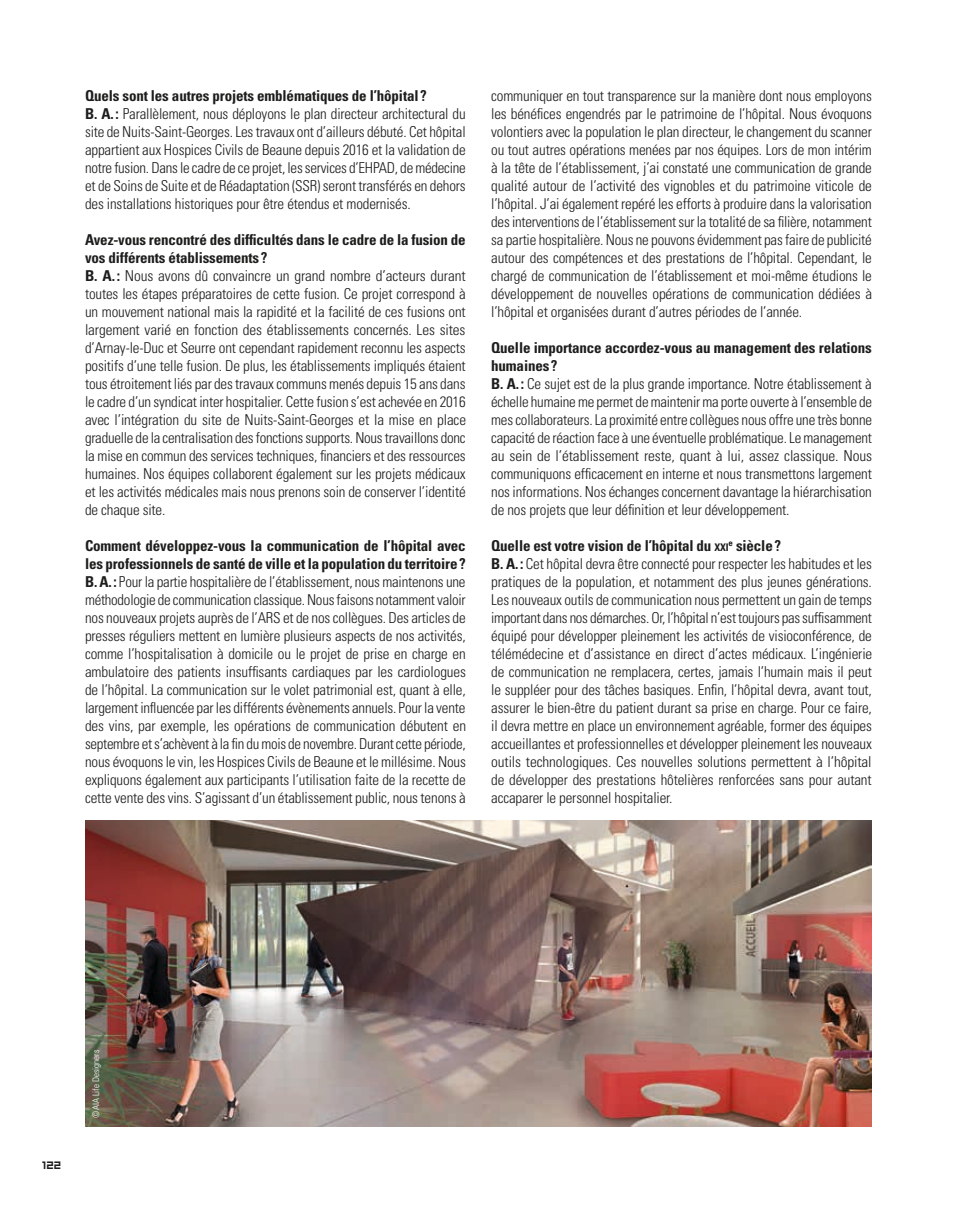
<style>
.page{position:relative;width:957px;height:1212px;background:#fff}
.page>*{position:absolute;margin:0;border:0;box-sizing:border-box;transform-origin:0 0}
.t1{font:300 condensed 15px/18px "Univers LT Std";letter-spacing:-.01em;color:#1d1d1b}
.t2{font:12px "Hooge 0555";color:#1d1d1b}
.t3{font:300 condensed 9px "Univers";color:#fff}
.s1{font-weight:700}
.s2{font-weight:700;font-size:10.5px}
</style>
<div class="page">
<img style="left:85px;top:821px;width:787px;height:306px">
<p class="t1" style="left:85px;top:86px;width:382px"><span class="s1">Quels sont les autres projets emblématiques de l’hôpital?<br>B. A.:</span> Parallèlement, nous déployons le plan directeur architectural du site de Nuits-Saint-Georges. Les travaux ont d’ailleurs débuté. Cet hôpital appartient aux Hospices Civils de Beaune depuis 2016 et la validation de notre fusion. Dans le cadre de ce projet, les services d’EHPAD, de médecine et de Soins de Suite et de Réadaptation (SSR) seront transférés en dehors des installations historiques pour être étendus et modernisés.</p>
<p class="t1" style="left:85px;top:230px;width:382px"><span class="s1">Avez-vous rencontré des difficultés dans le cadre de la fusion de vos différents établissements?<br>B. A.:</span> Nous avons dû convaincre un grand nombre d’acteurs durant toutes les étapes préparatoires de cette fusion. Ce projet correspond à un mouvement national mais la rapidité et la facilité de ces fusions ont largement varié en fonction des établissements concernés. Les sites d’Arnay-le-Duc et Seurre ont cependant rapidement reconnu les aspects positifs d’une telle fusion. De plus, les établissements impliqués étaient tous étroitement liés par des travaux communs menés depuis 15 ans dans le cadre d’un syndicat inter hospitalier. Cette fusion s’est achevée en 2016 avec l’intégration du site de Nuits-Saint-Georges et la mise en place graduelle de la centralisation des fonctions supports. Nous travaillons donc la mise en commun des services techniques, financiers et des ressources humaines. Nos équipes collaborent également sur les projets médicaux et les activités médicales mais nous prenons soin de conserver l’identité de chaque site.</p>
<p class="t1" style="left:85px;top:536px;width:382px;text-align:justify"><span class="s1">Comment développez-vous la communication de l’hôpital avec les professionnels de santé de ville et la population du territoire?<br>B. A.:</span> Pour la partie hospitalière de l’établissement, nous maintenons une méthodologie de communication classique. Nous faisons notamment valoir nos nouveaux projets auprès de l’ARS et de nos collègues. Des articles de presses réguliers mettent en lumière plusieurs aspects de nos activités, comme l’hospitalisation à domicile ou le projet de prise en charge en ambulatoire des patients insuffisants cardiaques par les cardiologues de l’hôpital. La communication sur le volet patrimonial est, quant à elle, largement influencée par les différents évènements annuels. Pour la vente des vins, par exemple, les opérations de communication débutent en septembre et s’achèvent à la fin du mois de novembre. Durant cette période, nous évoquons le vin, les Hospices Civils de Beaune et le millésime. Nous expliquons également aux participants l’utilisation faite de la recette de cette vente des vins. S’agissant d’un établissement public, nous tenons à</p>
<p class="t1" style="left:491px;top:86px;width:382px;text-align:justify">communiquer en tout transparence sur la manière dont nous employons les bénéfices engendrés par le patrimoine de l’hôpital. Nous évoquons volontiers avec la population le plan directeur, le changement du scanner ou tout autres opérations menées par nos équipes. Lors de mon intérim à la tête de l’établissement, j’ai constaté une communication de grande qualité autour de l’activité des vignobles et du patrimoine viticole de l’hôpital. J’ai également repéré les efforts à produire dans la valorisation des interventions de l’établissement sur la totalité de sa filière, notamment sa partie hospitalière. Nous ne pouvons évidemment pas faire de publicité autour des compétences et des prestations de l’hôpital. Cependant, le chargé de communication de l’établissement et moi-même étudions le développement de nouvelles opérations de communication dédiées à l’hôpital et organisées durant d’autres périodes de l’année.</p>
<p class="t1" style="left:491px;top:338px;width:382px"><span class="s1">Quelle importance accordez-vous au management des relations humaines?<br>B. A.:</span> Ce sujet est de la plus grande importance. Notre établissement à échelle humaine me permet de maintenir ma porte ouverte à l’ensemble de mes collaborateurs. La proximité entre collègues nous offre une très bonne capacité de réaction face à une éventuelle problématique. Le management au sein de l’établissement reste, quant à lui, assez classique. Nous communiquons efficacement en interne et nous transmettons largement nos informations. Nos échanges concernent davantage la hiérarchisation de nos projets que leur définition et leur développement.</p>
<p class="t1" style="left:491px;top:536px;width:382px"><span class="s1">Quelle est votre vision de l’hôpital du</span> <span class="s2">xxi</span><sup>e</sup> <span class="s1">siècle?<br>B. A.:</span> Cet hôpital devra être connecté pour respecter les habitudes et les pratiques de la population, et notamment des plus jeunes générations.<br>Les nouveaux outils de communication nous permettent un gain de temps important dans nos démarches. Or, l’hôpital n’est toujours pas suffisamment équipé pour développer pleinement les activités de visioconférence, de télémédecine et d’assistance en direct d’actes médicaux. L’ingénierie de communication ne remplacera, certes, jamais l’humain mais il peut le suppléer pour des tâches basiques. Enfin, l’hôpital devra, avant tout, assurer le bien-être du patient durant sa prise en charge. Pour ce faire, il devra mettre en place un environnement agréable, former des équipes accueillantes et professionnelles et développer pleinement les nouveaux outils technologiques. Ces nouvelles solutions permettent à l’hôpital de développer des prestations hôtelières renforcées sans pour autant accaparer le personnel hospitalier.</p>
<p class="t2" style="left:43px;top:1157px;width:21px">122</p>
<p class="t3" style="left:91px;top:1118px;width:70px;rotate:-90deg">©AIA Life Designers</p>
</div>
